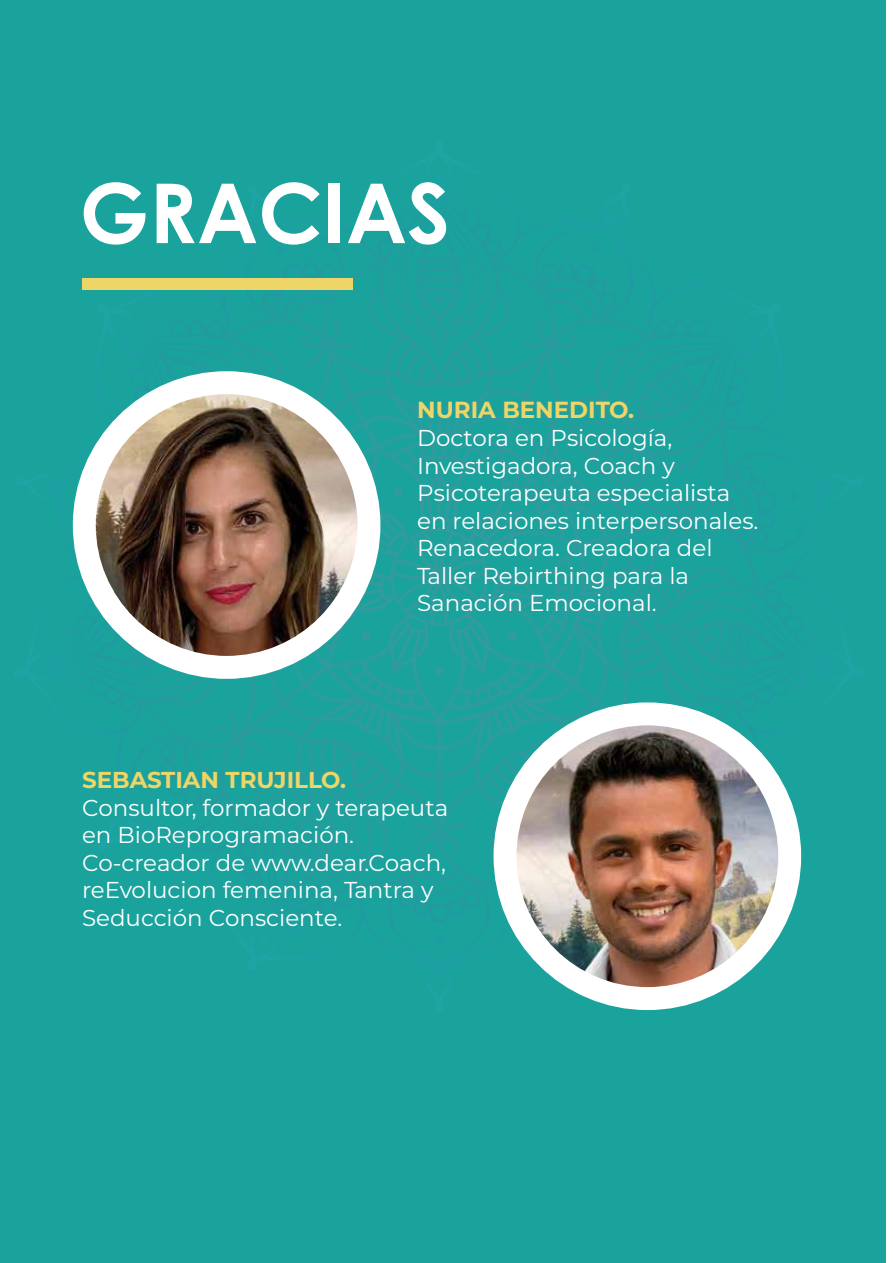
<style>
.page{position:relative;width:893px;height:1263px;background:#fff}
.page>*{position:absolute;margin:0;border:0;box-sizing:border-box;transform-origin:0 0}
.t1{font:700 82.65px "Century Gothic";color:#fff}
.t2{font:700 23.25px "Montserrat";color:#eed568}
.t3{font:22.95px/27.6px "Montserrat";color:#fff}
.t4{font:700 22.95px "Montserrat";color:#eed568}
</style>
<div class="page">
<div style="left:0;top:0;width:886px;height:1263px;background:#1aa39d"></div>
<svg style="left:72px;top:268px;width:367px;height:583px"></svg>
<img style="left:84px;top:384px;width:282px;height:282px;border-radius:141px">
<div style="left:73px;top:371px;width:307px;height:308px;border:23px solid #fff;border-radius:50%"></div>
<img style="left:507px;top:716px;width:281px;height:281px;border-radius:141px">
<div style="left:494px;top:702px;width:307px;height:308px;border:23px solid #fff;border-radius:50%"></div>
<div style="left:82px;top:278px;width:270px;height:11px;background:#eed568"></div>
<h1 class="t1" style="left:80px;top:160px;width:372px">GRACIAS</h1>
<p class="t2" style="left:417px;top:393px;width:219px">NURIA BENEDITO.</p>
<p class="t3" style="left:417px;top:423px;width:343px">Doctora en Psicología,<br>Investigadora, Coach y<br>Psicoterapeuta especialista en relaciones interpersonales.<br>Renacedora. Creadora del<br>Taller Rebirthing para la<br>Sanación Emocional.</p>
<p class="t4" style="left:82px;top:763px;width:265px">SEBASTIAN TRUJILLO.</p>
<p class="t3" style="left:82px;top:793px;width:368px">Consultor, formador y terapeuta en BioReprogramación.<br>Co-creador de www.dear.Coach, reEvolucion femenina, Tantra y<br>Seducción Consciente.</p>
</div>
